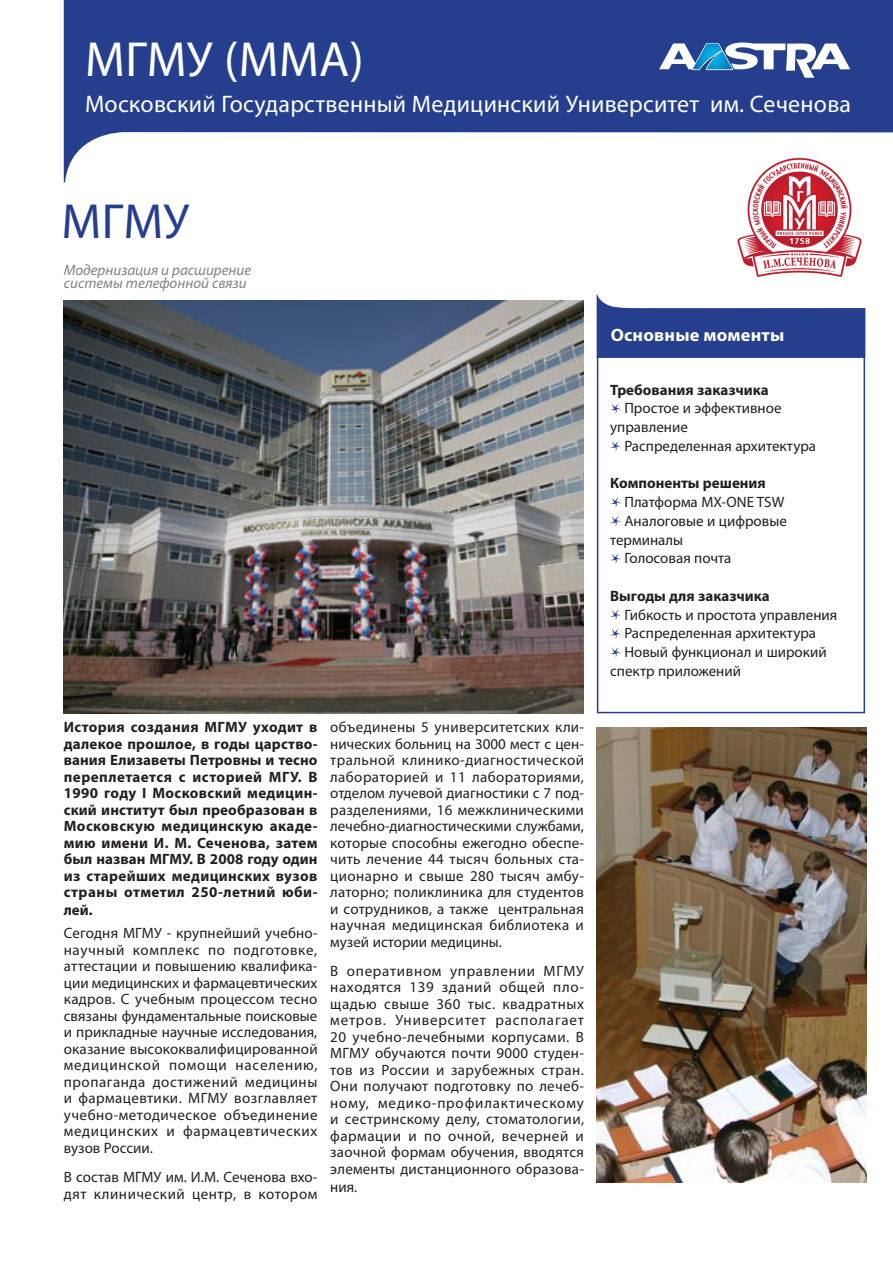
<style>
.page{position:relative;width:893px;height:1263px;background:#fff}
.page>*{position:absolute;margin:0;border:0;box-sizing:border-box;transform-origin:0 0}
.REFERENCE_CASE_COVE{font:49.5px "Myriad Pro";letter-spacing:.005em;color:#fff}
.CUSTOMER_NAME_COVER{font:49.5px "Myriad Pro";color:#253f8e}
.INDUSTRY{font:24px "Myriad Pro";letter-spacing:.01em;color:#fff}
.SUBTITLE{font:700 17.85px "Myriad Pro";letter-spacing:.01em;color:#fff}
.BODY_TEXT{font:15px/16.5px "Myriad Pro";letter-spacing:.015em;color:#231f20;text-align:justify}
.BODY_TEXT-2{font:700 15px/16.5px "Myriad Pro";letter-spacing:.025em;color:#231f20;text-align:justify}
.BODY_TEXT_BOLD{font:15px "Myriad Pro";color:#231f20}
.BODY_TEXT_BOLD-2{font:700 15px "Myriad Pro";color:#231f20}
.NOTIFICATION{font:italic 15px/13.5px "Myriad Pro";color:#808285}
</style>
<div class="page">
<div style="left:597px;top:356px;width:268px;height:357px;background:#fff;border:2px solid #253f8e"></div>
<svg style="left:597px;top:294px;width:268px;height:64px"></svg>
<svg style="left:610px;top:404px;width:11px;height:10px"></svg>
<svg style="left:610px;top:441px;width:11px;height:10px"></svg>
<svg style="left:610px;top:497px;width:11px;height:11px"></svg>
<svg style="left:610px;top:516px;width:11px;height:10px"></svg>
<svg style="left:610px;top:554px;width:11px;height:10px"></svg>
<svg style="left:610px;top:610px;width:11px;height:10px"></svg>
<svg style="left:610px;top:629px;width:11px;height:10px"></svg>
<svg style="left:610px;top:647px;width:11px;height:11px"></svg>
<img style="left:63px;top:301px;width:521px;height:412px">
<img style="left:737px;top:182px;width:125px;height:95px">
<img style="left:597px;top:728px;width:269px;height:454px">
<svg style="left:64px;top:0;width:829px;height:182px;fill:#253f8e"></svg>
<svg style="left:659px;top:43px;width:191px;height:35px"></svg>
<p class="REFERENCE_CASE_COVE" style="left:85px;top:29px;width:280px">МГМУ (ММА)</p>
<p class="INDUSTRY" style="left:85px;top:89px;width:768px">Московский Государственный Медицинский Университет им. Сеченова</p>
<p class="CUSTOMER_NAME_COVER" style="left:62px;top:191px;width:129px">МГМУ</p>
<p class="NOTIFICATION" style="left:64px;top:262px;width:189px">Модернизация и расширение системы телефонной связи</p>
<p class="BODY_TEXT-2" style="left:64px;top:718px;width:255px">История создания МГМУ уходит в далекое прошлое, в годы царство&shy;вания Елизаветы Петровны и тесно переплетается с историей МГУ. В 1990 году I Московский медицин&shy;ский институт был преобразован в Московскую медицинскую акаде&shy;мию имени И. М. Сеченова, затем был назван МГМУ. В 2008 году один из старейших медицинских вузов страны отметил 250-летний юби-</p>
<p class="BODY_TEXT-2" style="left:64px;top:901px;width:30px">лей.</p>
<p class="BODY_TEXT" style="left:64px;top:925px;width:255px">Сегодня МГМУ - крупнейший учебно&shy;научный комплекс по подготовке, аттестации и повышению квалифика&shy;ции медицинских и фармацевтических кадров. С учебным процессом тесно связаны фундаментальные поисковые и прикладные научные исследования, оказание высококвалифицированной медицинской помощи населению, пропаганда достижений медицины и фармацевтики. МГМУ возглавляет учебно-методическое объединение медицинских и фармацевтических вузов России.</p>
<p class="BODY_TEXT" style="left:64px;top:1168px;width:255px">В состав МГМУ им. И.М. Сеченова вхо&shy;дят клинический центр, в котором</p>
<p class="BODY_TEXT" style="left:330px;top:718px;width:255px">объединены 5 университетских кли&shy;нических больниц на 3000 мест с цен&shy;тральной клинико-диагностической лабораторией и 11 лабораториями, отделом лучевой диагностики с 7 под&shy;разделениями, 16 межклиническими лечебно-диагностическими службами, которые способны ежегодно обеспе&shy;чить лечение 44 тысяч больных ста&shy;ционарно и свыше 280 тысяч амбу&shy;латорно; поликлиника для студентов и сотрудников, а также центральная научная медицинская библиотека и музей истории медицины.</p>
<p class="BODY_TEXT" style="left:330px;top:962px;width:255px">В оперативном управлении МГМУ находятся 139 зданий общей пло&shy;щадью свыше 360 тыс. квадратных метров. Университет располагает 20 учебно-лечебными корпусами. В МГМУ обучаются почти 9000 студен&shy;тов из России и зарубежных стран.<br>Они получают подготовку по лечеб&shy;ному, медико-профилактическому и сестринскому делу, стоматологии, фармации и по очной, вечерней и заочной формам обучения, вводятся элементы дистанционного образова-</p>
<p class="BODY_TEXT" style="left:330px;top:1178px;width:29px">ния.</p>
<p class="SUBTITLE" style="left:611px;top:323px;width:175px">Основные моменты</p>
<p class="BODY_TEXT_BOLD-2" style="left:610px;top:380px;width:160px">Требования заказчика</p>
<p class="BODY_TEXT_BOLD" style="left:624px;top:399px;width:159px">Простое и эффективное</p>
<p class="BODY_TEXT_BOLD" style="left:610px;top:418px;width:79px">управление</p>
<p class="BODY_TEXT_BOLD" style="left:624px;top:436px;width:193px">Распределенная архитектура</p>
<p class="BODY_TEXT_BOLD-2" style="left:610px;top:473px;width:157px">Компоненты решения</p>
<p class="BODY_TEXT_BOLD" style="left:624px;top:493px;width:161px">Платформа MX-ONE TSW</p>
<p class="BODY_TEXT_BOLD" style="left:624px;top:511px;width:164px">Аналоговые и цифровые</p>
<p class="BODY_TEXT_BOLD" style="left:610px;top:530px;width:74px">терминалы</p>
<p class="BODY_TEXT_BOLD" style="left:624px;top:549px;width:108px">Голосовая почта</p>
<p class="BODY_TEXT_BOLD-2" style="left:610px;top:586px;width:161px">Выгоды для заказчика</p>
<p class="BODY_TEXT_BOLD" style="left:624px;top:605px;width:215px">Гибкость и простота управления</p>
<p class="BODY_TEXT_BOLD" style="left:624px;top:624px;width:193px">Распределенная архитектура</p>
<p class="BODY_TEXT_BOLD" style="left:624px;top:643px;width:204px">Новый функционал и широкий</p>
<p class="BODY_TEXT_BOLD" style="left:610px;top:661px;width:132px">спектр приложений</p>
</div>
